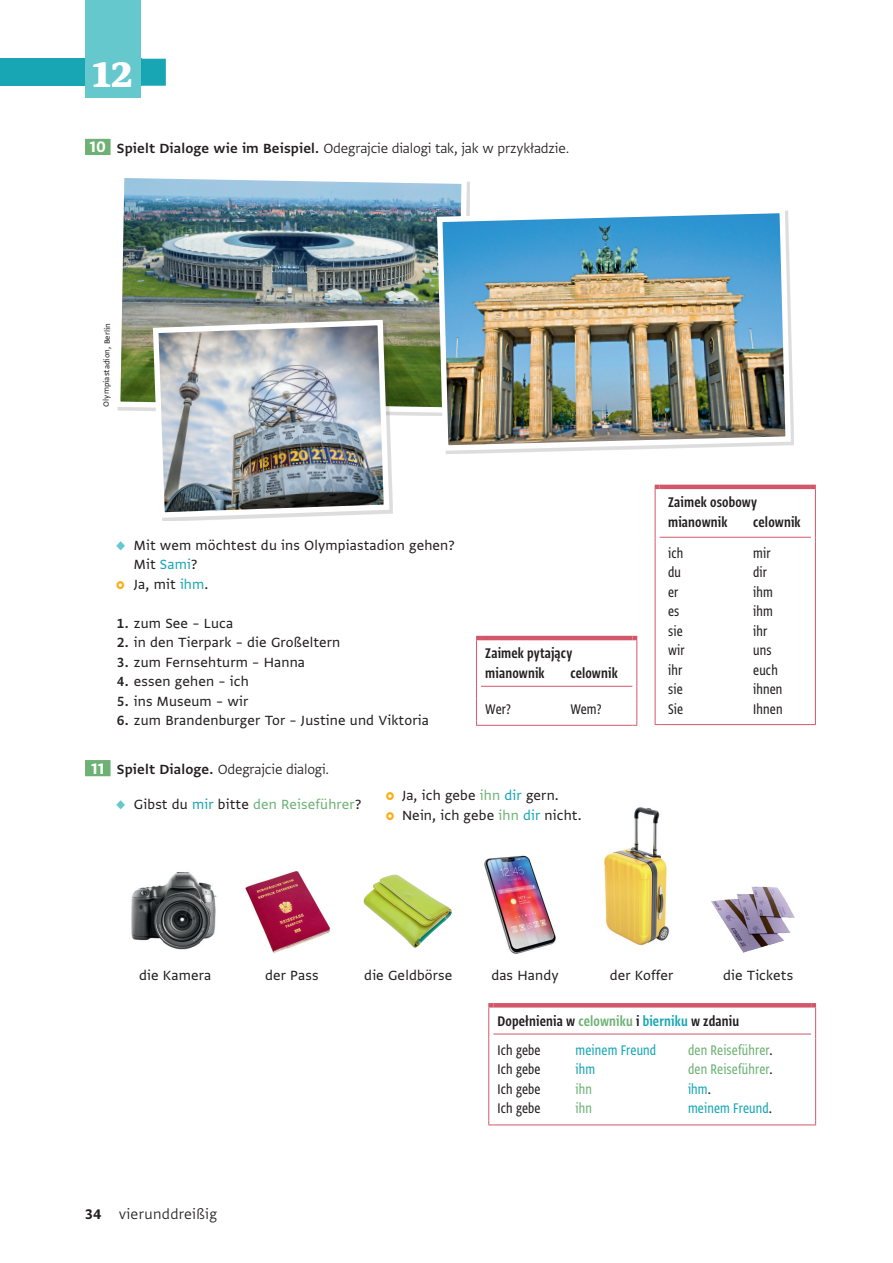
<style>
.page{position:relative;width:893px;height:1263px;background:#fff}
.page>*{position:absolute;margin:0;border:0;box-sizing:border-box;transform-origin:0 0}
.t1{font:700 45px "Greta Text Std";color:#fff}
.t2{font:16.5px/19.5px "Greta Sans Cnd Std Sm Bld";letter-spacing:.01em;color:#231f20}
.t3{font:16.5px "Greta Sans Cnd Std";letter-spacing:.01em;color:#231f20}
.t4{font:16.5px "Greta Sans Cnd Std";letter-spacing:.01em;color:#6eb175}
.t5{font:16.5px "Greta Sans Cnd Std";letter-spacing:.01em;color:#18a6b5}
.t6{font:300 16.5px "Greta Sans Std";letter-spacing:.02em;color:#231f20}
.t7{font:15.75px/19.5px "Greta Sans Std";letter-spacing:.01em;color:#231f20}
.t8{font:300 15.75px "Greta Sans Std";letter-spacing:-.01em;color:#231f20}
.t9{font:15.75px "Greta Sans Std";letter-spacing:.01em;color:#6eb175}
.t10{font:9px "Greta Sans Std";color:#231f20}
.s1{font-family:"Greta Sans Std Bld";font-weight:400;font-size:18px;color:#fff}
.s2{font-family:"Greta Sans Std Sm Bld";font-weight:400}
.s3{font-family:"Susp Sans";font-size:13.5px;color:#64c8cd}
.s4{color:#18a6b5}
.s5{font-family:"Susp Sans";font-size:13.5px;color:#faaf18}
.s6{font-family:"Greta Sans Std Sm Bld"}
.s7{color:#231f20}
.s8{color:#6eb175}
.s9{font-family:"Greta Sans Std Bld";font-weight:400}
</style>
<div class="page">
<div style="left:140px;top:59px;width:26px;height:27px;background:#18a6b5"></div>
<div style="left:0;top:59px;width:141px;height:27px;background:#18a6b5"></div>
<svg style="left:85px;top:139px;width:26px;height:16px"></svg>
<svg style="left:85px;top:760px;width:26px;height:16px"></svg>
<img style="left:131px;top:872px;width:86px;height:78px">
<img style="left:245px;top:871px;width:85px;height:82px">
<img style="left:363px;top:874px;width:89px;height:74px">
<img style="left:484px;top:855px;width:72px;height:99px">
<img style="left:711px;top:886px;width:84px;height:67px">
<svg style="left:476px;top:636px;width:5px;height:4px"></svg>
<svg style="left:632px;top:636px;width:5px;height:4px"></svg>
<hr style="left:476px;top:640px;width:1px;height:46px;background:#d2576a">
<hr style="left:636px;top:640px;width:1px;height:46px;background:#d2576a">
<hr style="left:481px;top:636px;width:151px;height:4px;background:#d2576a">
<hr style="left:481px;top:686px;width:151px;height:1px;background:#d2576a">
<svg style="left:476px;top:686px;width:5px;height:40px"></svg>
<hr style="left:481px;top:725px;width:151px;height:1px;background:#d2576a">
<svg style="left:632px;top:686px;width:5px;height:40px"></svg>
<hr style="left:660px;top:485px;width:151px;height:4px;background:#d2576a">
<svg style="left:655px;top:485px;width:5px;height:4px"></svg>
<svg style="left:811px;top:485px;width:5px;height:4px"></svg>
<hr style="left:655px;top:489px;width:1px;height:48px;background:#d2576a">
<hr style="left:815px;top:489px;width:1px;height:48px;background:#d2576a">
<hr style="left:660px;top:537px;width:151px;height:1px;background:#d2576a">
<hr style="left:655px;top:542px;width:1px;height:178px;background:#d2576a">
<hr style="left:815px;top:542px;width:1px;height:178px;background:#d2576a">
<hr style="left:660px;top:724px;width:151px;height:1px;background:#d2576a">
<svg style="left:811px;top:720px;width:5px;height:5px"></svg>
<hr style="left:493px;top:1033px;width:318px;height:1px;background:#d2576a">
<hr style="left:488px;top:1038px;width:1px;height:82px;background:#d2576a">
<svg style="left:488px;top:1003px;width:5px;height:35px"></svg>
<hr style="left:493px;top:1003px;width:318px;height:4px;background:#d2576a">
<svg style="left:811px;top:1003px;width:5px;height:35px"></svg>
<hr style="left:815px;top:1038px;width:1px;height:82px;background:#d2576a">
<svg style="left:488px;top:1120px;width:5px;height:5px"></svg>
<hr style="left:493px;top:1124px;width:318px;height:1px;background:#d2576a">
<img style="left:117px;top:178px;width:353px;height:238px">
<img style="left:150px;top:317px;width:242px;height:204px">
<img style="left:434px;top:205px;width:360px;height:248px">
<img style="left:604px;top:807px;width:65px;height:138px">
<div style="left:85px;top:0;width:55px;height:98px;background:#64c8cd"></div>
<h1 class="t1" style="left:93px;top:47px;width:42px">12</h1>
<p class="t8" style="left:89px;top:139px;width:481px"><span class="s1">10</span> <span class="s2">Spielt Dialoge wie im Beispiel.</span> Odegrajcie dialogi tak, jak w przykładzie.</p>
<p class="t10" style="left:101px;top:407px;width:85px;rotate:-89deg">Olympiastadion, Berlin</p>
<p class="t7" style="left:117px;top:535px;width:339px"><span class="s3">§a</span> Mit wem möchtest du ins Olympiastadion gehen?</p>
<p class="t7" style="left:134px;top:554px;width:65px">Mit <span class="s4">Sami</span>?</p>
<p class="t7" style="left:117px;top:574px;width:93px"><span class="s5">§b</span> Ja, mit <span class="s4">ihm</span>.</p>
<p class="t7" style="left:117px;top:613px;width:118px"><span class="s6">1.</span> zum See – Luca</p>
<p class="t7" style="left:117px;top:632px;width:225px"><span class="s6">2.</span> in den Tierpark – die Großeltern</p>
<p class="t7" style="left:117px;top:652px;width:190px"><span class="s6">3.</span> zum Fernsehturm – Hanna</p>
<p class="t7" style="left:117px;top:671px;width:133px"><span class="s6">4.</span> essen gehen – ich</p>
<p class="t7" style="left:117px;top:691px;width:133px"><span class="s6">5.</span> ins Museum – wir</p>
<p class="t7" style="left:117px;top:710px;width:313px"><span class="s6">6.</span> zum Brandenburger Tor – Justine und Viktoria</p>
<p class="t8" style="left:91px;top:760px;width:240px"><span class="s1">11</span> <span class="s2">Spielt Dialoge.</span> Odegrajcie dialogi.</p>
<p class="t9" style="left:117px;top:795px;width:246px"><span class="s3">§a</span> <span class="s7">Gibst du</span> <span class="s4">mir</span> <span class="s7">bitte</span> den Reiseführer<span class="s7">?</span></p>
<p class="t7" style="left:387px;top:785px;width:197px"><span class="s5">§b</span> Ja, ich gebe <span class="s8">ihn</span> <span class="s4">dir</span> gern.<br><span class="s5">§b</span> Nein, ich gebe <span class="s8">ihn</span> <span class="s4">dir</span> nicht.</p>
<p class="t2" style="left:485px;top:643px;width:89px">Zaimek pytający mianownik</p>
<p class="t2" style="left:570px;top:663px;width:49px">celownik</p>
<p class="t3" style="left:485px;top:700px;width:27px">Wer?</p>
<p class="t3" style="left:570px;top:700px;width:33px">Wem?</p>
<p class="t2" style="left:668px;top:492px;width:90px">Zaimek osobowy mianownik</p>
<p class="t2" style="left:753px;top:511px;width:49px">celownik</p>
<p class="t3" style="left:668px;top:543px;width:17px">ich</p>
<p class="t3" style="left:753px;top:543px;width:19px">mir</p>
<p class="t3" style="left:668px;top:563px;width:14px">du</p>
<p class="t3" style="left:753px;top:563px;width:15px">dir</p>
<p class="t3" style="left:668px;top:582px;width:12px">er</p>
<p class="t3" style="left:753px;top:582px;width:21px">ihm</p>
<p class="t3" style="left:668px;top:602px;width:13px">es</p>
<p class="t3" style="left:753px;top:602px;width:21px">ihm</p>
<p class="t3" style="left:668px;top:621px;width:16px">sie</p>
<p class="t3" style="left:753px;top:621px;width:16px">ihr</p>
<p class="t3" style="left:668px;top:641px;width:18px">wir</p>
<p class="t3" style="left:753px;top:641px;width:20px">uns</p>
<p class="t3" style="left:668px;top:660px;width:16px">ihr</p>
<p class="t3" style="left:753px;top:660px;width:26px">euch</p>
<p class="t3" style="left:668px;top:680px;width:16px">sie</p>
<p class="t3" style="left:753px;top:680px;width:31px">ihnen</p>
<p class="t3" style="left:668px;top:699px;width:17px">Sie</p>
<p class="t3" style="left:753px;top:699px;width:31px">Ihnen</p>
<p class="t7" style="left:139px;top:965px;width:74px">die Kamera</p>
<p class="t7" style="left:265px;top:965px;width:55px">der Pass</p>
<p class="t7" style="left:364px;top:965px;width:90px">die Geldbörse</p>
<p class="t7" style="left:491px;top:965px;width:69px">das Handy</p>
<p class="t7" style="left:610px;top:965px;width:65px">der Koffer</p>
<p class="t7" style="left:723px;top:965px;width:72px">die Tickets</p>
<p class="t6" style="left:85px;top:1205px;width:133px"><span class="s9">34</span> vierunddreißig</p>
<p class="t2" style="left:497px;top:1010px;width:243px">Dopełnienia w <span class="s8">celowniku</span> i <span class="s4">bierniku</span> w zdaniu</p>
<p class="t3" style="left:497px;top:1040px;width:45px">Ich gebe</p>
<p class="t5" style="left:575px;top:1040px;width:82px">meinem Freund</p>
<p class="t4" style="left:688px;top:1040px;width:86px">den Reiseführer<span class="s7">.</span></p>
<p class="t3" style="left:497px;top:1059px;width:45px">Ich gebe</p>
<p class="t5" style="left:575px;top:1059px;width:21px">ihm</p>
<p class="t4" style="left:688px;top:1059px;width:86px">den Reiseführer<span class="s7">.</span></p>
<p class="t3" style="left:497px;top:1079px;width:45px">Ich gebe</p>
<p class="t4" style="left:575px;top:1079px;width:18px">ihn</p>
<p class="t5" style="left:688px;top:1079px;width:25px">ihm<span class="s7">.</span></p>
<p class="t3" style="left:497px;top:1098px;width:45px">Ich gebe</p>
<p class="t4" style="left:575px;top:1098px;width:18px">ihn</p>
<p class="t5" style="left:688px;top:1098px;width:86px">meinem Freund<span class="s7">.</span></p>
</div>
